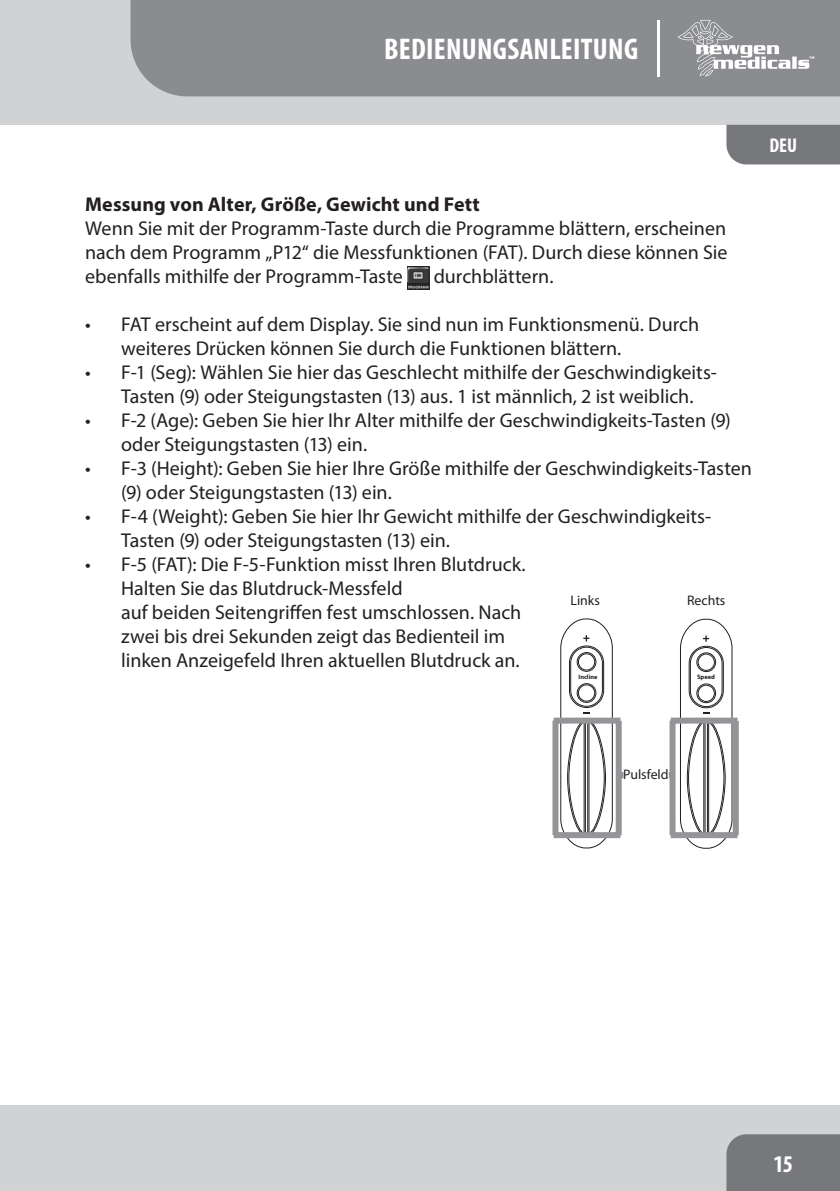
<style>
.page{position:relative;width:840px;height:1191px;background:#fff}
.page>*{position:absolute;margin:0;border:0;box-sizing:border-box;transform-origin:0 0}
.t1{font:700 condensed 30px "Myriad Pro";letter-spacing:.01em;color:#fff}
.t2{font:700 condensed 24px "Myriad Pro";color:#fff}
.t3{font:20px/24px "Myriad Pro";color:#231f20}
.t4{font:700 20px "Myriad Pro";letter-spacing:.005em;color:#231f20}
.t5{font:700 condensed 20px "Myriad Pro";color:#fff}
.t6{font:13.8px "Myriad Pro";color:#231f20}
.t7{font:700 6.4px "Myriad Pro";color:#231f20}
</style>
<div class="page">
<div style="left:0;top:1106px;width:839px;height:85px;background:#d1d2d4"></div>
<div style="left:0;top:0;width:839px;height:125px;background:#d1d2d4"></div>
<div style="left:130px;top:0;width:709px;height:96px;background:#8a8c8f"></div>
<div style="left:726px;top:1134px;width:113px;height:57px;background:#76787b"></div>
<div style="left:726px;top:125px;width:113px;height:39px;background:#76787b"></div>
<svg style="left:677px;top:20px;width:137px;height:57px;background:#a0a2a4"></svg>
<hr style="left:656px;top:20px;width:3px;height:57px;background:#fff">
<img style="left:407px;top:267px;width:22px;height:23px">
<svg style="left:559px;top:618px;width:54px;height:231px"></svg>
<svg style="left:679px;top:618px;width:53px;height:231px"></svg>
<div style="left:669px;top:720px;width:6px;height:115px;background:#939598"></div>
<div style="left:670px;top:717px;width:67px;height:6px;background:#939598"></div>
<svg style="left:621px;top:772px;width:2px;height:6px"></svg>
<div style="left:670px;top:832px;width:67px;height:6px;background:#939598"></div>
<div style="left:732px;top:721px;width:6px;height:114px;background:#939598"></div>
<div style="left:552px;top:720px;width:6px;height:115px;background:#939598"></div>
<div style="left:553px;top:717px;width:67px;height:6px;background:#939598"></div>
<div style="left:553px;top:832px;width:67px;height:6px;background:#939598"></div>
<div style="left:615px;top:721px;width:6px;height:114px;background:#939598"></div>
<h1 class="t1" style="left:384px;top:31px;width:255px">BEDIENUNGSANLEITUNG</h1>
<p class="t4" style="left:85px;top:191px;width:396px">Messung von Alter, Größe, Gewicht und Fett</p>
<p class="t3" style="left:85px;top:216px;width:643px;text-align:justify">Wenn Sie mit der Programm-Taste durch die Programme blättern, erscheinen nach dem Programm „P12“ die Messfunktionen (FAT). Durch diese können Sie ebenfalls mithilfe der Programm-Taste</p>
<p class="t3" style="left:433px;top:264px;width:121px">durchblättern.</p>
<p class="t3" style="left:121px;top:312px;width:579px;text-indent:-36px">• FAT erscheint auf dem Display. Sie sind nun im Funktionsmenü. Durch weiteres Drücken können Sie durch die Funktionen blättern.</p>
<p class="t3" style="left:121px;top:360px;width:597px;text-indent:-36px">• F-1 (Seg): Wählen Sie hier das Geschlecht mithilfe der Geschwindigkeits-<br>Tasten (9) oder Steigungstasten (13) aus. 1 ist männlich, 2 ist weiblich.</p>
<p class="t3" style="left:121px;top:408px;width:611px;text-indent:-36px">• F-2 (Age): Geben Sie hier Ihr Alter mithilfe der Geschwindigkeits-Tasten (9) oder Steigungstasten (13) ein.</p>
<p class="t3" style="left:121px;top:456px;width:632px;text-indent:-36px">• F-3 (Height): Geben Sie hier Ihre Größe mithilfe der Geschwindigkeits-Tasten (9) oder Steigungstasten (13) ein.</p>
<p class="t3" style="left:121px;top:504px;width:591px;text-indent:-36px">• F-4 (Weight): Geben Sie hier Ihr Gewicht mithilfe der Geschwindigkeits-<br>Tasten (9) oder Steigungstasten (13) ein.</p>
<p class="t3" style="left:121px;top:552px;width:406px;text-indent:-36px">• F-5 (FAT): Die F-5-Funktion misst Ihren Blutdruck.<br>Halten Sie das Blutdruck-Messfeld</p>
<p class="t6" style="left:570px;top:592px;width:31px">Links</p>
<p class="t6" style="left:686px;top:592px;width:40px">Rechts</p>
<p class="t3" style="left:121px;top:600px;width:401px">auf beiden Seitengriffen fest umschlossen. Nach zwei bis drei Sekunden zeigt das Bedienteil im linken Anzeigefeld Ihren aktuellen Blutdruck an.</p>
<p class="t7" style="left:578px;top:672px;width:20px">Incline</p>
<p class="t7" style="left:696px;top:672px;width:19px">Speed</p>
<p class="t5" style="left:769px;top:133px;width:29px">DEU</p>
<p class="t6" style="left:623px;top:766px;width:47px">Pulsfeld</p>
<p class="t2" style="left:773px;top:1148px;width:21px">15</p>
</div>
